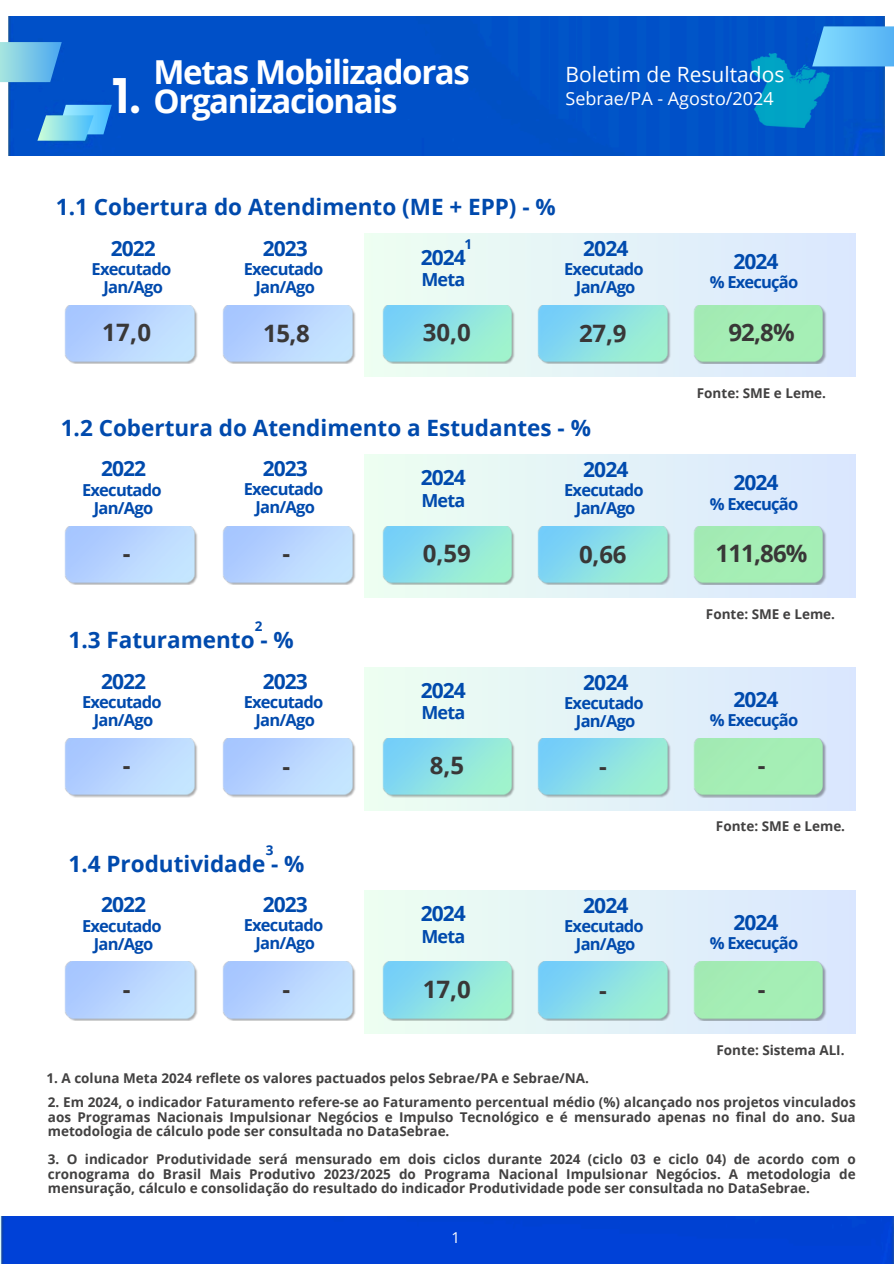
<style>
.page{position:relative;width:894px;height:1264px;background:#fff}
.page>*{position:absolute;margin:0;border:0;box-sizing:border-box;transform-origin:0 0}
.t1{font:900 48.9px "Lovelo";color:#fff}
.t2{font:700 33px/29.2px "Open Sans";letter-spacing:-.04em;color:#fff}
.t3{font:700 24px "Open Sans";letter-spacing:-.01em;color:#393737}
.t4{font:700 22.5px "Open Sans";color:#004aad}
.t5{font:700 21px "Open Sans";letter-spacing:-.045em;color:#004aad}
.t6{font:21px "Open Sans";color:#fff}
.t7{font:18px "Open Sans";color:#fff}
.t8{font:700 18px "Open Sans";letter-spacing:-.045em;color:#004aad}
.t9{font:700 16.5px/18px "Open Sans";letter-spacing:-.045em;color:#004aad;text-align:center}
.t10{font:15px "Open Sans";color:#fff}
.t11{font:700 13.5px/14.7px "Open Sans";color:#424141;text-align:justify}
.t12{font:700 13.5px "Open Sans";color:#004aad}
</style>
<div class="page">
<img style="left:64px;top:305px;width:134px;height:59px">
<img style="left:222px;top:305px;width:134px;height:59px">
<div style="left:364px;top:234px;width:491px;height:143px;background:#e4f3f8"></div>
<img style="left:379px;top:305px;width:136px;height:59px">
<img style="left:537px;top:305px;width:134px;height:59px">
<img style="left:693px;top:305px;width:137px;height:59px">
<img style="left:64px;top:526px;width:134px;height:58px">
<img style="left:222px;top:526px;width:134px;height:58px">
<div style="left:364px;top:454px;width:491px;height:143px;background:#e3f2f8"></div>
<img style="left:379px;top:526px;width:136px;height:58px">
<img style="left:537px;top:526px;width:134px;height:58px">
<img style="left:693px;top:526px;width:137px;height:58px">
<img style="left:64px;top:738px;width:134px;height:59px">
<img style="left:222px;top:738px;width:134px;height:59px">
<div style="left:364px;top:667px;width:491px;height:143px;background:#e3f2f8"></div>
<img style="left:379px;top:738px;width:136px;height:59px">
<img style="left:537px;top:738px;width:134px;height:59px">
<img style="left:693px;top:738px;width:137px;height:59px">
<img style="left:64px;top:961px;width:134px;height:59px">
<img style="left:222px;top:961px;width:134px;height:59px">
<div style="left:364px;top:890px;width:491px;height:143px;background:#e3f2f8"></div>
<img style="left:379px;top:961px;width:136px;height:59px">
<img style="left:537px;top:961px;width:134px;height:59px">
<img style="left:693px;top:961px;width:137px;height:59px">
<div style="left:9px;top:17px;width:875px;height:138px;background:#0050c8"></div>
<img style="left:751px;top:53px;width:78px;height:75px">
<div style="left:0;top:1216px;width:893px;height:47px;background:#0041d7"></div>
<svg style="left:37px;top:105px;width:75px;height:36px"></svg>
<svg style="left:0;top:42px;width:62px;height:40px"></svg>
<svg style="left:812px;top:26px;width:81px;height:40px"></svg>
<p class="t1" style="left:112px;top:76px;width:32px">1.</p>
<h3 class="t2" style="left:153px;top:56px;width:318px">Metas Mobilizadoras<br>Organizacionais</h3>
<p class="t6" style="left:565px;top:60px;width:220px">Boletim de Resultados</p>
<h3 class="t7" style="left:565px;top:86px;width:209px">Sebrae/PA - Agosto/2024</h3>
<p class="t4" style="left:56px;top:191px;width:501px">1.1 Cobertura do Atendimento (ME + EPP) - %</p>
<h6 class="t5" style="left:111px;top:233px;width:47px">2022</h6>
<h6 class="t9" style="left:92px;top:259px;width:81px">Executado<br>Jan/Ago</h6>
<h3 class="t5" style="left:263px;top:233px;width:47px">2023</h3>
<h3 class="t9" style="left:243px;top:259px;width:81px">Executado<br>Jan/Ago</h3>
<p class="t12" style="left:464px;top:235px;width:9px">1</p>
<h6 class="t5" style="left:420px;top:242px;width:47px">2024</h6>
<h6 class="t8" style="left:421px;top:267px;width:45px">Meta</h6>
<p class="t5" style="left:583px;top:234px;width:47px">2024</p>
<p class="t9" style="left:564px;top:260px;width:81px">Executado<br>Jan/Ago</p>
<p class="t5" style="left:733px;top:246px;width:46px">2024</p>
<p class="t9" style="left:709px;top:272px;width:90px">% Execução</p>
<h1 class="t3" style="left:102px;top:315px;width:50px">17,0</h1>
<h2 class="t3" style="left:263px;top:316px;width:48px">15,8</h2>
<p class="t3" style="left:423px;top:315px;width:50px">30,0</p>
<h5 class="t3" style="left:579px;top:316px;width:49px">27,9</h5>
<p class="t3" style="left:728px;top:315px;width:68px">92,8%</p>
<h3 class="t4" style="left:61px;top:411px;width:531px">1.2 Cobertura do Atendimento a Estudantes - %</h3>
<h3 class="t5" style="left:101px;top:454px;width:47px">2022</h3>
<h3 class="t9" style="left:82px;top:480px;width:81px">Executado<br>Jan/Ago</h3>
<p class="t5" style="left:263px;top:454px;width:47px">2023</p>
<p class="t9" style="left:243px;top:480px;width:81px">Executado<br>Jan/Ago</p>
<p class="t5" style="left:420px;top:463px;width:47px">2024</p>
<p class="t8" style="left:421px;top:487px;width:45px">Meta</p>
<h3 class="t5" style="left:583px;top:454px;width:47px">2024</h3>
<h3 class="t9" style="left:564px;top:480px;width:81px">Executado<br>Jan/Ago</h3>
<h3 class="t11" style="left:696px;top:385px;width:131px">Fonte: SME e Leme.</h3>
<h3 class="t5" style="left:733px;top:468px;width:46px">2024</h3>
<h3 class="t9" style="left:709px;top:494px;width:90px">% Execução</h3>
<p class="t3" style="left:123px;top:536px;width:9px">-</p>
<h4 class="t3" style="left:282px;top:536px;width:9px">-</h4>
<h6 class="t3" style="left:423px;top:536px;width:50px">0,59</h6>
<h6 class="t3" style="left:579px;top:537px;width:49px">0,66</h6>
<p class="t3" style="left:715px;top:536px;width:93px">111,86%</p>
<p class="t12" style="left:255px;top:617px;width:9px">2</p>
<p class="t4" style="left:68px;top:624px;width:227px">1.3 Faturamento - %</p>
<p class="t5" style="left:101px;top:666px;width:47px">2022</p>
<p class="t9" style="left:82px;top:692px;width:81px">Executado<br>Jan/Ago</p>
<h6 class="t5" style="left:263px;top:666px;width:47px">2023</h6>
<h6 class="t9" style="left:243px;top:692px;width:81px">Executado<br>Jan/Ago</h6>
<p class="t5" style="left:420px;top:675px;width:47px">2024</p>
<p class="t8" style="left:421px;top:700px;width:45px">Meta</p>
<h6 class="t5" style="left:583px;top:667px;width:47px">2024</h6>
<h6 class="t9" style="left:564px;top:693px;width:81px">Executado<br>Jan/Ago</h6>
<p class="t11" style="left:705px;top:606px;width:131px">Fonte: SME e Leme.</p>
<h4 class="t5" style="left:733px;top:685px;width:46px">2024</h4>
<h4 class="t9" style="left:709px;top:711px;width:90px">% Execução</h4>
<h3 class="t3" style="left:123px;top:748px;width:9px">-</h3>
<h6 class="t3" style="left:282px;top:749px;width:9px">-</h6>
<p class="t3" style="left:429px;top:748px;width:36px">8,5</p>
<p class="t3" style="left:599px;top:749px;width:9px">-</p>
<h6 class="t3" style="left:757px;top:748px;width:9px">-</h6>
<p class="t12" style="left:265px;top:840px;width:9px">3</p>
<h3 class="t4" style="left:68px;top:847px;width:237px">1.4 Produtividade - %</h3>
<p class="t5" style="left:101px;top:890px;width:47px">2022</p>
<p class="t9" style="left:82px;top:916px;width:81px">Executado<br>Jan/Ago</p>
<p class="t5" style="left:263px;top:889px;width:47px">2023</p>
<p class="t9" style="left:243px;top:915px;width:81px">Executado<br>Jan/Ago</p>
<h6 class="t5" style="left:420px;top:898px;width:47px">2024</h6>
<h6 class="t8" style="left:421px;top:923px;width:45px">Meta</h6>
<h4 class="t5" style="left:583px;top:890px;width:47px">2024</h4>
<h4 class="t9" style="left:564px;top:916px;width:81px">Executado<br>Jan/Ago</h4>
<h3 class="t11" style="left:715px;top:818px;width:131px">Fonte: SME e Leme.</h3>
<p class="t5" style="left:733px;top:907px;width:46px">2024</p>
<p class="t9" style="left:709px;top:933px;width:90px">% Execução</p>
<p class="t3" style="left:123px;top:972px;width:9px">-</p>
<h3 class="t3" style="left:282px;top:972px;width:9px">-</h3>
<p class="t3" style="left:423px;top:972px;width:50px">17,0</p>
<h6 class="t3" style="left:599px;top:972px;width:9px">-</h6>
<p class="t3" style="left:757px;top:972px;width:9px">-</p>
<p class="t11" style="left:46px;top:1070px;width:544px">1. A coluna Meta 2024 reflete os valores pactuados pelos Sebrae/PA e Sebrae/NA.</p>
<h6 class="t11" style="left:716px;top:1042px;width:129px">Fonte: Sistema ALI.</h6>
<p class="t11" style="left:48px;top:1094px;width:809px">2. Em 2024, o indicador Faturamento refere-se ao Faturamento percentual médio (%) alcançado nos projetos vinculados aos Programas Nacionais Impulsionar Negócios e Impulso Tecnológico e é mensurado apenas no final do ano. Sua metodologia de cálculo pode ser consultada no DataSebrae.</p>
<h3 class="t11" style="left:48px;top:1151px;width:809px">3. O indicador Produtividade será mensurado em dois ciclos durante 2024 (ciclo 03 e ciclo 04) de acordo com o cronograma do Brasil Mais Produtivo 2023/2025 do Programa Nacional Impulsionar Negócios. A metodologia de mensuração, cálculo e consolidação do resultado do indicador Produtividade pode ser consultada no DataSebrae.</h3>
<p class="t10" style="left:451px;top:1227px;width:10px">1</p>
</div>
